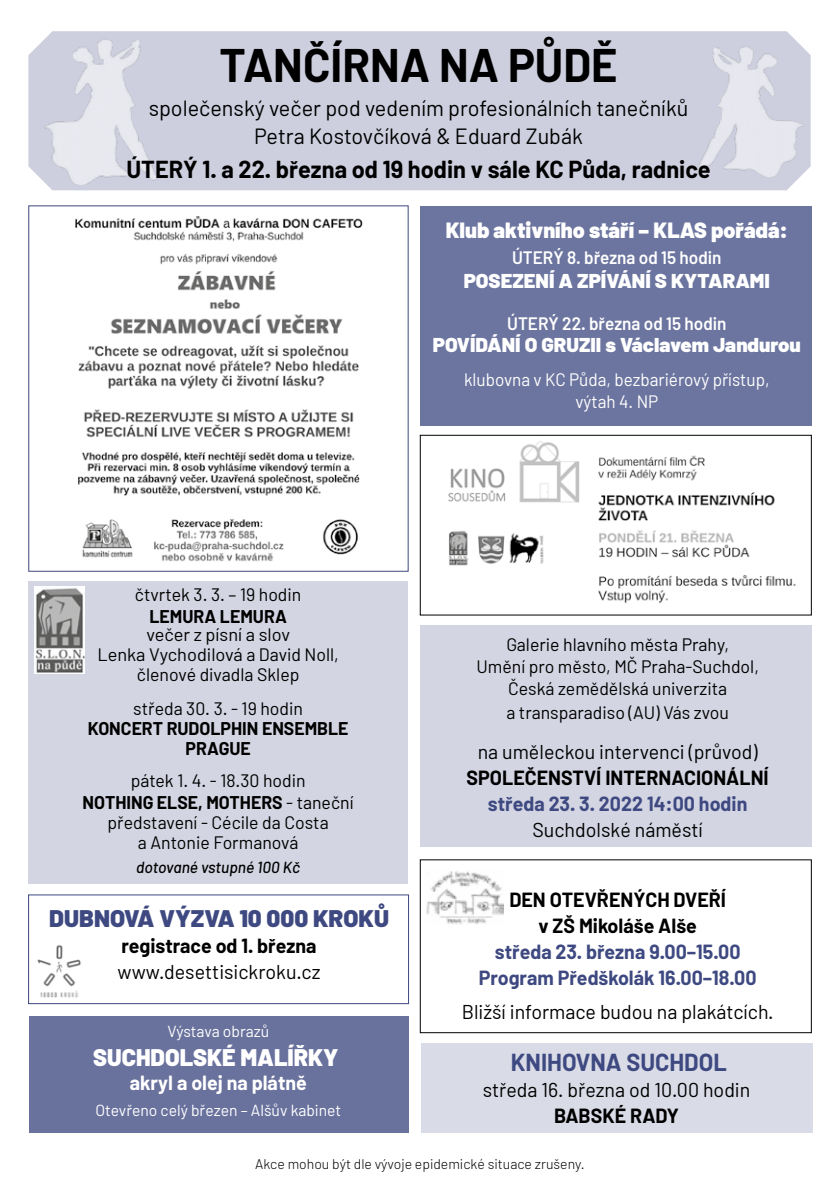
<style>
.page{position:relative;width:840px;height:1191px;background:#fff}
.page>*{position:absolute;margin:0;border:0;box-sizing:border-box;transform-origin:0 0}
.t1{font:700 46px "Barlow";color:#000}
.t2{font:700 24px "Barlow";color:#000}
.t3{font:900 24px "Barlow";color:#3e4981}
.t4{font:900 24px "Barlow";color:#fff}
.t5{font:700 24px "Barlow";color:#3e4981}
.t6{font:22px/28px "Barlow";color:#000;text-align:center}
.t7{font:900 22px "Barlow";color:#fff}
.t8{font:20px "Barlow";color:#000}
.t9{font:700 20px/26px "Barlow";color:#000;text-align:center}
.t10{font:700 20px/26px "Barlow";color:#3e4981;text-align:center}
.t11{font:900 20px "Barlow";color:#fff}
.t12{font:700 20px "Barlow";color:#fff}
.t13{font:18px/22px "Barlow";color:#000;text-align:center}
.t14{font:600 18px "Barlow";color:#fff;scale:.95 1}
.t15{font:18px/22px "Barlow";color:#fff;text-align:center;scale:.95 1}
.t16{font:700 18px/20px "Barlow";color:#000;text-align:center}
.t17{font:16px "Barlow";color:#fff}
.t18{font:italic 500 16px "Barlow";color:#000}
.t19{font:300 14px "Barlow";color:#000}
.s1{font-weight:700}
</style>
<div class="page">
<div style="left:420px;top:206px;width:391px;height:219px;background:#6c759f"></div>
<div style="left:28px;top:31px;width:782px;height:159px;background:#cdcfde"></div>
<img style="left:43px;top:36px;width:116px;height:150px">
<img style="left:693px;top:44px;width:111px;height:134px">
<div style="left:420px;top:1043px;width:391px;height:89px;background:#d9dbe6"></div>
<img style="left:75px;top:216px;width:288px;height:346px">
<div style="left:420px;top:435px;width:391px;height:180px;border:1px solid #000"></div>
<div style="left:420px;top:625px;width:390px;height:221px;background:#d3d5e2"></div>
<div style="left:420px;top:859px;width:391px;height:174px;border:1px solid #000"></div>
<div style="left:29px;top:581px;width:379px;height:302px;background:#d3d5e2"></div>
<img style="left:35px;top:587px;width:50px;height:86px">
<svg style="left:257px;top:359px;width:5px;height:4px"></svg>
<div style="left:29px;top:1016px;width:379px;height:116px;background:#69719d"></div>
<img style="left:426px;top:871px;width:77px;height:53px">
<img style="left:448px;top:441px;width:348px;height:163px">
<img style="left:37px;top:945px;width:44px;height:53px">
<h1 class="t1" style="left:219px;top:37px;width:399px">TANČÍRNA NA PŮDĚ</h1>
<p class="t6" style="left:149px;top:94px;width:541px">společenský večer pod vedením profesionálních tanečníků<br>Petra Kostovčíková &amp; Eduard Zubák</p>
<h2 class="t2" style="left:126px;top:154px;width:585px">ÚTERÝ 1. a 22. března od 19 hodin v sále KC Půda, radnice</h2>
<p class="t7" style="left:445px;top:216px;width:343px">Klub aktivního stáří – KLAS pořádá:</p>
<p class="t14" style="left:511px;top:246px;width:222px">ÚTERÝ 8. března od 15 hodin</p>
<p class="t11" style="left:463px;top:268px;width:307px">POSEZENÍ A ZPÍVÁNÍ S KYTARAMI</p>
<p class="t14" style="left:507px;top:312px;width:232px">ÚTERÝ 22. března od 15 hodin</p>
<p class="t11" style="left:432px;top:332px;width:369px">POVÍDÁNÍ O GRUZII s Václavem Jandurou</p>
<p class="t15" style="left:464px;top:368px;width:323px">klubovna v KC Půda, bezbariérový přístup, výtah 4. NP</p>
<p class="t13" style="left:135px;top:583px;width:168px">čtvrtek 3. 3. – 19 hodin</p>
<p class="t16" style="left:149px;top:606px;width:139px">LEMURA LEMURA</p>
<p class="t13" style="left:97px;top:624px;width:243px;line-height:20px">večer z písní a slov<br>Lenka Vychodilová a David Noll, členové divadla Sklep</p>
<p class="t13" style="left:133px;top:697px;width:171px">středa 30. 3. - 19 hodin</p>
<p class="t16" style="left:88px;top:718px;width:262px">KONCERT RUDOLPHIN ENSEMBLE<br>PRAGUE</p>
<p class="t13" style="left:83px;top:769px;width:272px">pátek 1. 4. - 18.30 hodin<br><span class="s1">NOTHING ELSE, MOTHERS</span> - taneční</p>
<p class="t13" style="left:108px;top:812px;width:222px;line-height:20px">představení - Cécile da Costa a Antonie Formanová</p>
<p class="t18" style="left:136px;top:857px;width:165px">dotované vstupné 100 Kč</p>
<h2 class="t3" style="left:49px;top:903px;width:341px">DUBNOVÁ VÝZVA 10 000 KROKŮ</h2>
<p class="t9" style="left:121px;top:932px;width:196px">registrace od 1. března</p>
<p class="t8" style="left:118px;top:959px;width:204px">www.desettisickroku.cz</p>
<p class="t17" style="left:167px;top:1021px;width:103px">Výstava obrazů</p>
<h2 class="t4" style="left:93px;top:1042px;width:247px">SUCHDOLSKÉ MALÍŘKY</h2>
<p class="t12" style="left:130px;top:1070px;width:178px">akryl a olej na plátně</p>
<p class="t17" style="left:95px;top:1100px;width:247px">Otevřeno celý březen – Alšův kabinet</p>
<p class="t13" style="left:476px;top:633px;width:284px">Galerie hlavního města Prahy,<br>Umění pro město, MČ Praha-Suchdol,<br>Česká zemědělská univerzita</p>
<p class="t13" style="left:506px;top:701px;width:224px">a transparadiso (AU) Vás zvou</p>
<p class="t8" style="left:477px;top:739px;width:281px">na uměleckou intervenci (průvod)</p>
<p class="t9" style="left:466px;top:764px;width:303px">SPOLEČENSTVÍ INTERNACIONÁLNÍ</p>
<p class="t10" style="left:487px;top:790px;width:261px">středa 23. 3. 2022 14:00 hodin</p>
<p class="t8" style="left:532px;top:817px;width:172px">Suchdolské náměstí</p>
<p class="t9" style="left:509px;top:886px;width:218px">DEN OTEVŘENÝCH DVEŘÍ v ZŠ Mikoláše Alše</p>
<p class="t10" style="left:478px;top:938px;width:279px">středa 23. března 9.00–15.00<br>Program Předškolák 16.00–18.00</p>
<p class="t8" style="left:461px;top:999px;width:313px">Bližší informace budou na plakátcích.</p>
<h2 class="t5" style="left:510px;top:1048px;width:217px">KNIHOVNA SUCHDOL</h2>
<p class="t8" style="left:482px;top:1077px;width:269px">středa 16. března od 10.00 hodin</p>
<p class="t9" style="left:553px;top:1103px;width:126px">BABSKÉ RADY</p>
<p class="t19" style="left:255px;top:1154px;width:331px">Akce mohou být dle vývoje epidemické situace zrušeny.</p>
</div>
